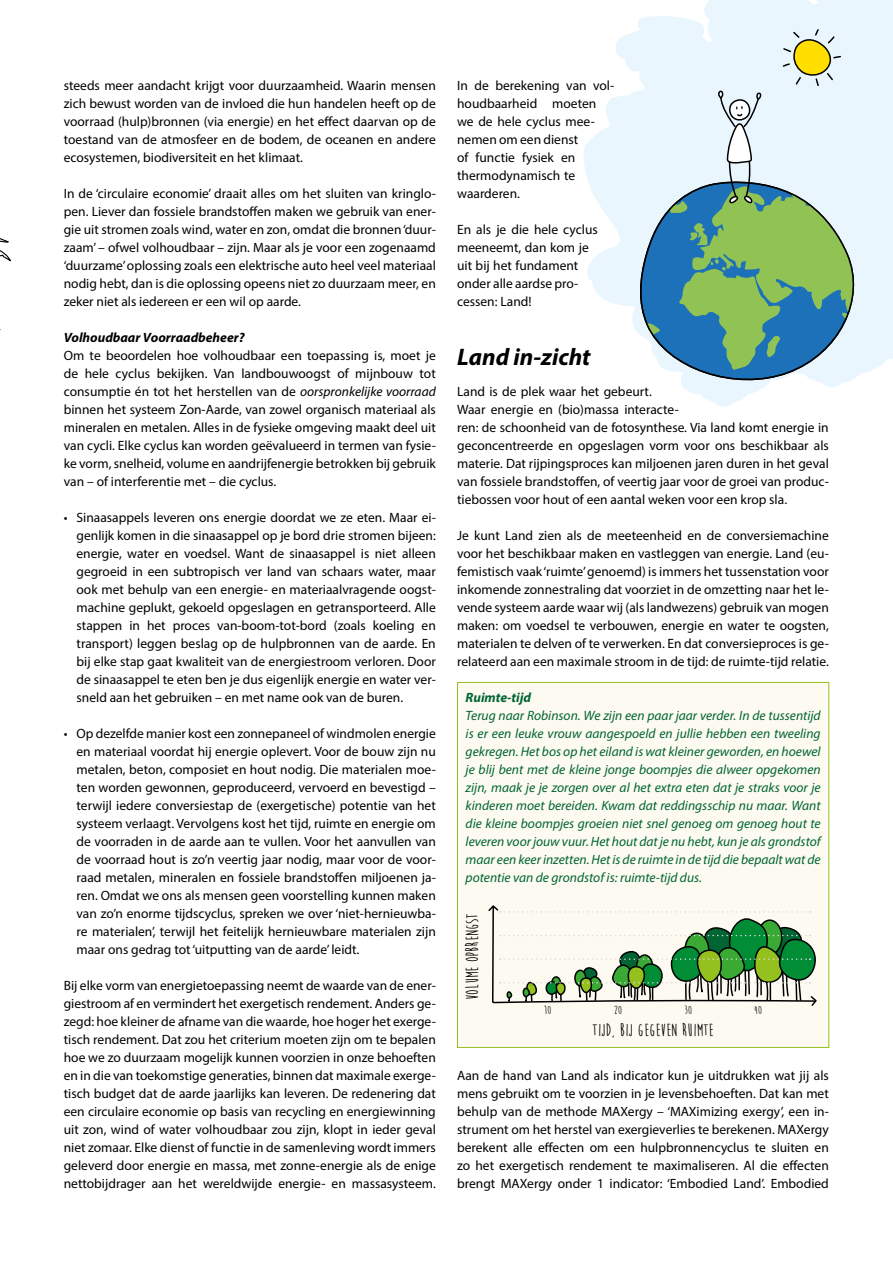
<style>
.page{position:relative;width:893px;height:1263px;background:#fff}
.page>*{position:absolute;margin:0;border:0;box-sizing:border-box;transform-origin:0 0}
.t1{font:italic 700 24px "Myriad Pro";color:#000}
.t2{font:700 18px "Moon Flower";color:#000}
.t3{font:13.5px/18px "Myriad Pro";color:#000;text-align:justify}
.t4{font:italic 13.5px/18px "Myriad Pro";color:#006533;text-align:justify}
.t5{font:italic 700 13.5px "Myriad Pro";color:#000}
.t6{font:italic 700 13.5px "Myriad Pro";color:#006533}
.t7{font:700 12px "Moon Flower";color:#000}
.s1{font-style:italic}
</style>
<div class="page">
<div style="left:457px;top:682px;width:372px;height:366px;background:#fdfaf1;border:1px solid #95c11f"></div>
<svg style="left:584px;top:31px;width:170px;height:376px"></svg>
<svg style="left:637px;top:0;width:256px;height:388px;background:#ecf6fe"></svg>
<svg style="left:638px;top:181px;width:228px;height:211px"></svg>
<svg style="left:638px;top:28px;width:215px;height:351px;background:#a5c7c0"></svg>
<svg style="left:0;top:238px;width:11px;height:24px"></svg>
<svg style="left:488px;top:905px;width:329px;height:101px"></svg>
<p class="t3" style="left:64px;top:76px;width:374px">steeds meer aandacht krijgt voor duurzaamheid. Waarin mensen zich bewust worden van de invloed die hun handelen heeft op de voorraad (hulp)bronnen (via energie) en het effect daarvan op de toestand van de atmosfeer en de bodem, de oceanen en andere ecosystemen, biodiversiteit en het klimaat.</p>
<p class="t3" style="left:64px;top:184px;width:374px">In de ‘circulaire economie’ draait alles om het sluiten van kringlo&shy;pen. Liever dan fossiele brandstoffen maken we gebruik van ener&shy;gie uit stromen zoals wind, water en zon, omdat die bronnen ‘duur&shy;zaam’ – ofwel volhoudbaar – zijn. Maar als je voor een zogenaamd ‘duurzame’ oplossing zoals een elektrische auto heel veel materiaal nodig hebt, dan is die oplossing opeens niet zo duurzaam meer, en zeker niet als iedereen er een wil op aarde.</p>
<p class="t5" style="left:64px;top:329px;width:182px">Volhoudbaar Voorraadbeheer?</p>
<p class="t3" style="left:64px;top:346px;width:374px">Om te beoordelen hoe volhoudbaar een toepassing is, moet je de hele cyclus bekijken. Van landbouwoogst of mijnbouw tot consumptie én tot het herstellen van de <span class="s1">oorspronkelijke voorraad </span>binnen het systeem Zon-Aarde, van zowel organisch materiaal als mineralen en metalen. Alles in de fysieke omgeving maakt deel uit van cycli. Elke cyclus kan worden geëvalueerd in termen van fysie&shy;ke vorm, snelheid, volume en aandrijfenergie betrokken bij gebruik van – of interferentie met – die cyclus.</p>
<p class="t3" style="left:77px;top:508px;width:361px;text-indent:-13px">• Sinaasappels leveren ons energie doordat we ze eten. Maar ei&shy;genlijk komen in die sinaasappel op je bord drie stromen bijeen: energie, water en voedsel. Want de sinaasappel is niet alleen gegroeid in een subtropisch ver land van schaars water, maar ook met behulp van een energie- en materiaalvragende oogst&shy;machine geplukt, gekoeld opgeslagen en getransporteerd. Alle stappen in het proces van-boom-tot-bord (zoals koeling en transport) leggen beslag op de hulpbronnen van de aarde. En bij elke stap gaat kwaliteit van de energiestroom verloren. Door de sinaasappel te eten ben je dus eigenlijk energie en water ver&shy;sneld aan het gebruiken – en met name ook van de buren.</p>
<p class="t3" style="left:77px;top:724px;width:361px;text-indent:-13px">• Op dezelfde manier kost een zonnepaneel of windmolen energie en materiaal voordat hij energie oplevert. Voor de bouw zijn nu metalen, beton, composiet en hout nodig. Die materialen moe&shy;ten worden gewonnen, geproduceerd, vervoerd en bevestigd – terwijl iedere conversiestap de (exergetische) potentie van het systeem verlaagt. Vervolgens kost het tijd, ruimte en energie om de voorraden in de aarde aan te vullen. Voor het aanvullen van de voorraad hout is zo’n veertig jaar nodig, maar voor de voor&shy;raad metalen, mineralen en fossiele brandstoffen miljoenen ja&shy;ren. Omdat we ons als mensen geen voorstelling kunnen maken van zo’n enorme tijdscyclus, spreken we over ‘niet-hernieuwba&shy;re materialen’, terwijl het feitelijk hernieuwbare materialen zijn maar ons gedrag tot ‘uitputting van de aarde’ leidt.</p>
<p class="t3" style="left:64px;top:976px;width:374px">Bij elke vorm van energietoepassing neemt de waarde van de ener&shy;giestroom af en vermindert het exergetisch rendement. Anders ge&shy;zegd: hoe kleiner de afname van die waarde, hoe hoger het exerge&shy;tisch rendement. Dat zou het criterium moeten zijn om te bepalen hoe we zo duurzaam mogelijk kunnen voorzien in onze behoeften en in die van toekomstige generaties, binnen dat maximale exerge&shy;tisch budget dat de aarde jaarlijks kan leveren. De redenering dat een circulaire economie op basis van recycling en energiewinning uit zon, wind of water volhoudbaar zou zijn, klopt in ieder geval niet zomaar. Elke dienst of functie in de samenleving wordt immers geleverd door energie en massa, met zonne-energie als de enige nettobijdrager aan het wereldwijde energie- en massasysteem.</p>
<p class="t3" style="left:457px;top:76px;width:159px;text-align:left">In de berekening van vol&shy;houdbaarheid moeten we de hele cyclus mee&shy;nemen om een dienst<br>of functie fysiek en thermodynamisch te waarderen.</p>
<p class="t3" style="left:457px;top:220px;width:142px;text-align:left">En als je die hele cyclus meeneemt, dan kom je uit bij het fundament onder alle aardse pro&shy;cessen: Land!</p>
<h1 class="t1" style="left:457px;top:341px;width:135px">Land in-zicht</h1>
<p class="t3" style="left:457px;top:382px;width:373px;text-align:left">Land is de plek waar het gebeurt.<br>Waar energie en (bio)massa interacte-<br>ren: de schoonheid van de fotosynthese. Via land komt energie in geconcentreerde en opgeslagen vorm voor ons beschikbaar als materie. Dat rijpingsproces kan miljoenen jaren duren in het geval van fossiele brandstoffen, of veertig jaar voor de groei van produc&shy;tiebossen voor hout of een aantal weken voor een krop sla.</p>
<p class="t3" style="left:457px;top:526px;width:373px">Je kunt Land zien als de meeteenheid en de conversiemachine voor het beschikbaar maken en vastleggen van energie. Land (eu&shy;femistisch vaak ‘ruimte’ genoemd) is immers het tussenstation voor inkomende zonnestraling dat voorziet in de omzetting naar het le&shy;vende systeem aarde waar wij (als landwezens) gebruik van mogen maken: om voedsel te verbouwen, energie en water te oogsten, materialen te delven of te verwerken. En dat conversieproces is ge&shy;relateerd aan een maximale stroom in de tijd: de ruimte-tijd relatie.</p>
<p class="t6" style="left:466px;top:689px;width:67px">Ruimte-tijd</p>
<p class="t4" style="left:466px;top:706px;width:357px">Terug naar Robinson. We zijn een paar jaar verder. In de tussentijd is er een leuke vrouw aangespoeld en jullie hebben een tweeling gekregen. Het bos op het eiland is wat kleiner geworden, en hoewel je blij bent met de kleine jonge boompjes die alweer opgekomen zijn, maak je je zorgen over al het extra eten dat je straks voor je kinderen moet bereiden. Kwam dat reddingsschip nu maar. Want die kleine boompjes groeien niet snel genoeg om genoeg hout te leveren voor jouw vuur. Het hout dat je nu hebt, kun je als grondstof maar een keer inzetten. Het is de ruimte in de tijd die bepaalt wat de potentie van de grondstof is: ruimte-tijd dus.</p>
<h2 class="t2" style="left:463px;top:1000px;width:88px;rotate:-90deg">VOLUME OPBRENGST</h2>
<p class="t7" style="left:544px;top:1003px;width:9px">10</p>
<p class="t7" style="left:614px;top:1003px;width:10px">20</p>
<p class="t7" style="left:684px;top:1003px;width:10px">30</p>
<p class="t7" style="left:754px;top:1003px;width:9px">40</p>
<h2 class="t2" style="left:592px;top:1021px;width:123px">TIJD, BIJ GEGEVEN RUIMTE</h2>
<p class="t3" style="left:457px;top:1066px;width:373px">Aan de hand van Land als indicator kun je uitdrukken wat jij als mens gebruikt om te voorzien in je levensbehoeften. Dat kan met behulp van de methode MAXergy – ‘MAXimizing exergy’, een in&shy;strument om het herstel van exergieverlies te berekenen. MAXergy berekent alle effecten om een hulpbronnencyclus te sluiten en zo het exergetisch rendement te maximaliseren. Al die effecten brengt MAXergy onder 1 indicator: ‘Embodied Land’. Embodied</p>
</div>
